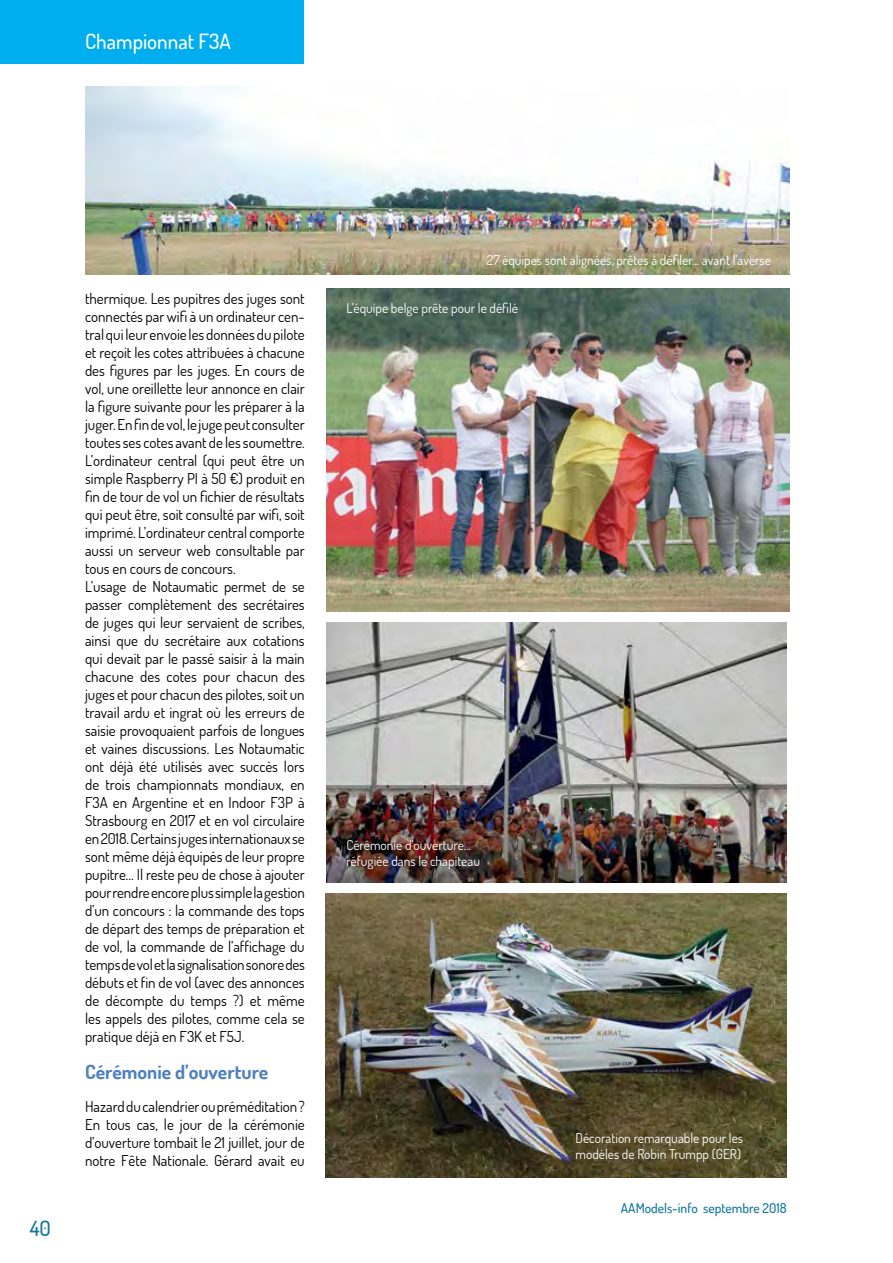
<style>
.page{position:relative;width:893px;height:1263px;background:#fff}
.page>*{position:absolute;margin:0;border:0;box-sizing:border-box;transform-origin:0 0}
.t1{font:500 21px "Dosis";color:#fff}
.t2{font:500 21px "Dosis";color:#0e759e}
.t3{font:700 19.5px "Dosis";color:#4f81bd}
.t4{font:15px/18px "Dosis";color:#000}
.t5{font:13.5px/16.2px "Dosis";color:#fff}
.t6{font:500 13.5px "Dosis";color:#0e759e}
</style>
<div class="page">
<img style="left:326px;top:288px;width:463px;height:323px">
<img style="left:326px;top:623px;width:461px;height:259px">
<img style="left:85px;top:86px;width:704px;height:188px">
<img style="left:325px;top:894px;width:461px;height:283px">
<div style="left:0;top:0;width:304px;height:63px;background:#00aeef"></div>
<h1 class="t1" style="left:85px;top:28px;width:147px">Championnat F3A</h1>
<h1 class="t2" style="left:30px;top:1214px;width:23px">40</h1>
<p class="t4" style="left:85px;top:289px;width:221px">thermique. Les pupitres des juges sont connectés par wifi à un ordinateur cen&shy;tral qui leur envoie les données du pilote et reçoit les cotes attribuées à chacune des figures par les juges. En cours de vol, une oreillette leur annonce en clair la figure suivante pour les préparer à la juger. En fin de vol, le juge peut consulter toutes ses cotes avant de les soumettre.<br>L’ordinateur central (qui peut être un simple Raspberry PI à 50 €) produit en fin de tour de vol un fichier de résultats qui peut être, soit consulté par wifi, soit imprimé. L’ordinateur central comporte aussi un serveur web consultable par tous en cours de concours.<br>L’usage de Notaumatic permet de se passer complètement des secrétaires de juges qui leur servaient de scribes, ainsi que du secrétaire aux cotations qui devait par le passé saisir à la main chacune des cotes pour chacun des juges et pour chacun des pilotes, soit un travail ardu et ingrat où les erreurs de saisie provoquaient parfois de longues et vaines discussions. Les Notaumatic ont déjà été utilisés avec succès lors de trois championnats mondiaux, en F3A en Argentine et en Indoor F3P à Strasbourg en 2017 et en vol circulaire en 2018. Certains juges internationaux se sont même déjà équipés de leur propre pupitre… Il reste peu de chose à ajouter pour rendre encore plus simple la gestion d’un concours : la commande des tops de départ des temps de préparation et de vol, la commande de l’affichage du temps de vol et la signalisation sonore des débuts et fin de vol (avec des annonces de décompte du temps ?) et même les appels des pilotes, comme cela se pratique déjà en F3K et F5J.</p>
<h2 class="t3" style="left:85px;top:1059px;width:185px">Cérémonie d’ouverture</h2>
<p class="t4" style="left:85px;top:1097px;width:221px;text-align:justify">Hazard du calendrier ou préméditation ?<br>En tous cas, le jour de la cérémonie d’ouverture tombait le 21 juillet, jour de notre Fête Nationale. Gérard avait eu</p>
<p class="t5" style="left:487px;top:252px;width:286px">27 équipes sont alignées, prêtes à défiler... avant l’averse</p>
<p class="t5" style="left:346px;top:300px;width:173px">L’équipe belge prête pour le défilé</p>
<p class="t5" style="left:346px;top:836px;width:135px">Cérémonie d’ouverture... réfugiée dans le chapiteau</p>
<p class="t5" style="left:575px;top:1129px;width:169px">Décoration remarquable pour les modèles de Robin Trumpp (GER)</p>
<p class="t6" style="left:621px;top:1199px;width:167px">AAModels-info septembre 2018</p>
</div>
